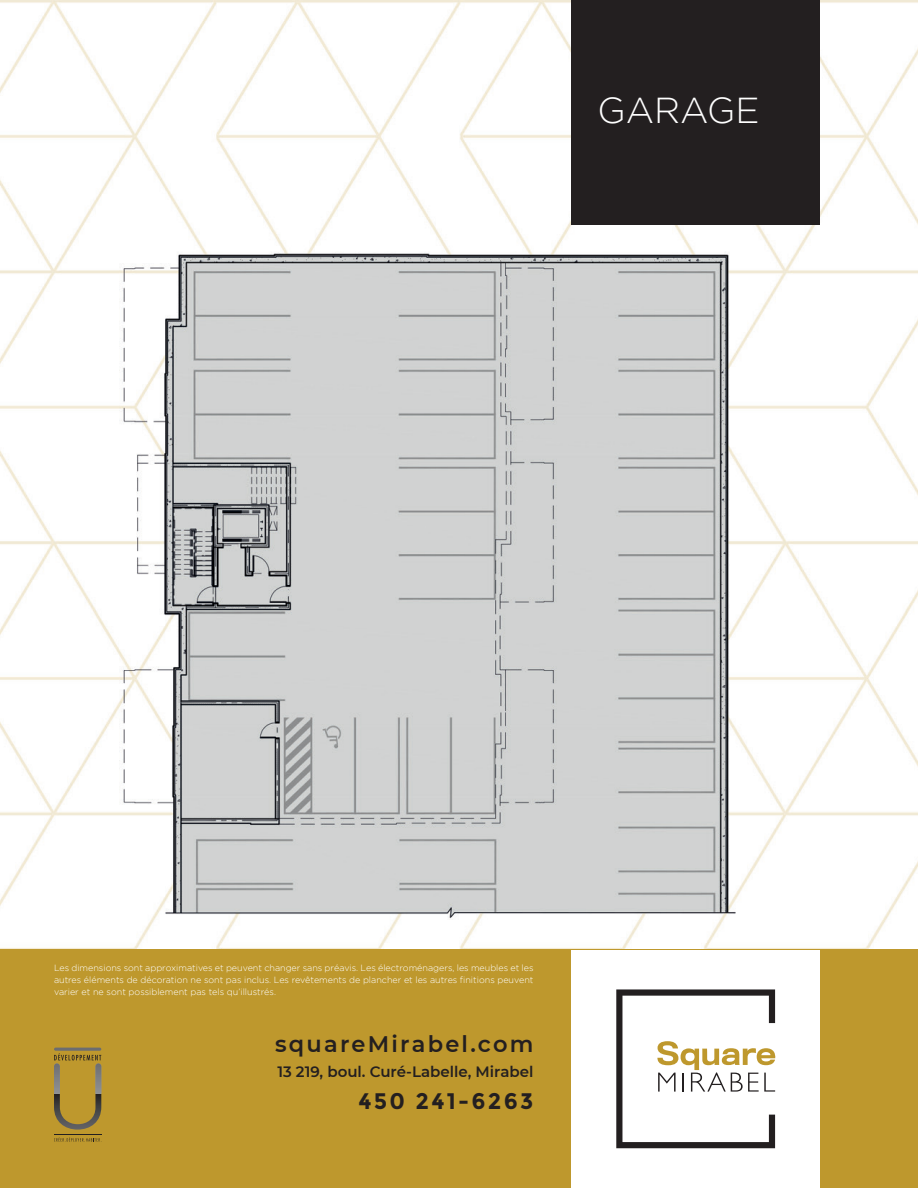
<style>
.page{position:relative;width:918px;height:1188px;background:#fff}
.page>*{position:absolute;margin:0;border:0;box-sizing:border-box;transform-origin:0 0}
.t1{font:300 36px "Gotham";color:#fff}
.t2{font:600 22.5px "Montserrat";letter-spacing:.1em;color:#231f20}
.t3{font:700 22.5px "Montserrat";letter-spacing:.1em;color:#231f20}
.t4{font:600 15px "Montserrat";color:#231f20}
.t5{font:300 9px/12px "Gotham";color:#fff;text-align:justify}
</style>
<div class="page">
<img style="left:0;top:0;width:918px;height:949px">
<div style="left:572px;top:0;width:248px;height:225px;background:#231f20"></div>
<div style="left:0;top:949px;width:918px;height:239px;background:#be982d"></div>
<div style="left:572px;top:950px;width:248px;height:238px;background:#fff"></div>
<hr style="left:54px;top:1048px;width:47px;height:3px;background:#6c6d70;border-radius:2px">
<svg style="left:54px;top:1137px;width:48px;height:5px"></svg>
<hr style="left:54px;top:1134px;width:47px;height:1px;background:#231f20">
<svg style="left:54px;top:1053px;width:47px;height:77px"></svg>
<svg style="left:616px;top:989px;width:159px;height:159px"></svg>
<p class="t1" style="left:598px;top:91px;width:164px">GARAGE</p>
<p class="t5" style="left:54px;top:962px;width:481px">Les dimensions sont approximatives et peuvent changer sans préavis. Les électroménagers, les meubles et les autres éléments de décoration ne sont pas inclus. Les revêtements de plancher et les autres finitions peuvent varier et ne sont possiblement pas tels qu’illustrés.</p>
<p class="t2" style="left:275px;top:1028px;width:260px">squareMirabel.com</p>
<p class="t4" style="left:277px;top:1061px;width:258px">13 219, boul. Curé-Labelle, Mirabel</p>
<p class="t3" style="left:358px;top:1087px;width:177px">450 241-6263</p>
</div>
